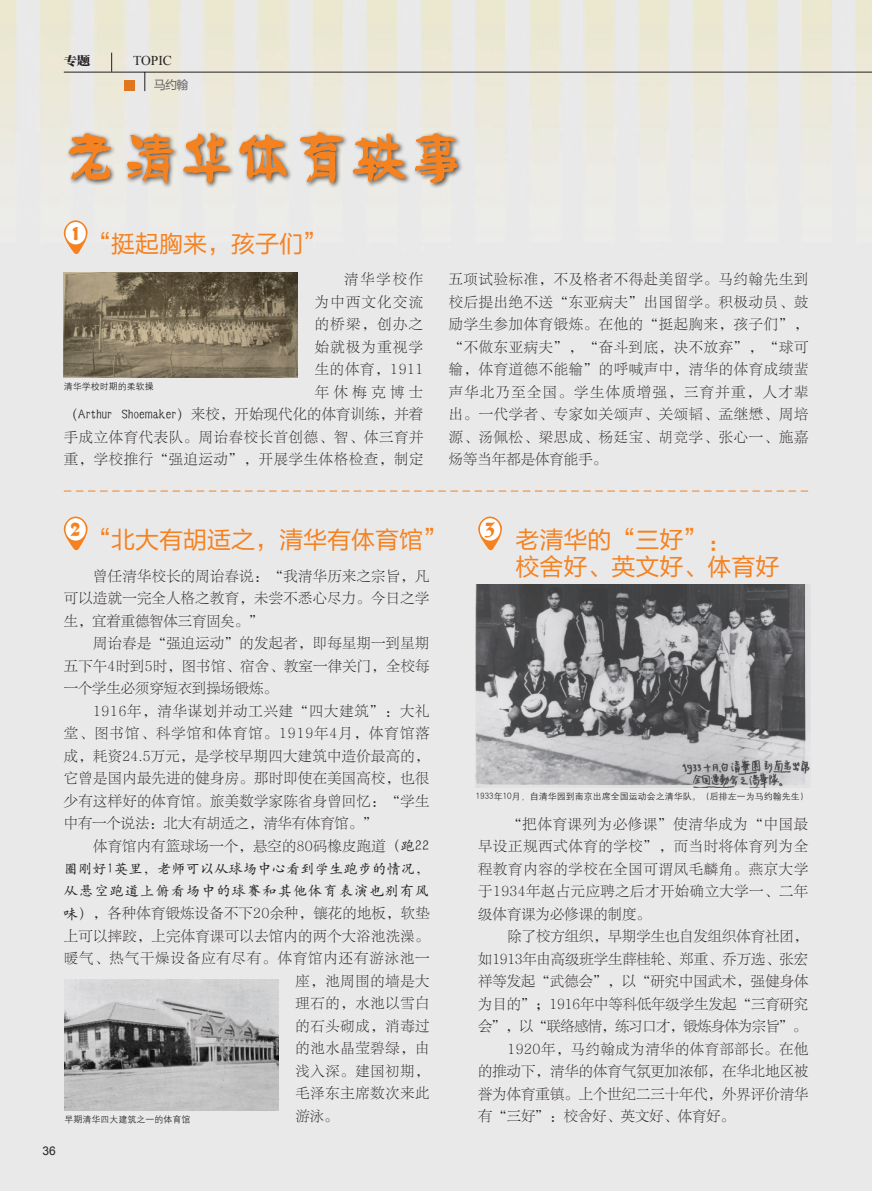
<style>
.page{position:relative;width:872px;height:1191px;background:#fff}
.page>*{position:absolute;margin:0;border:0;box-sizing:border-box;transform-origin:0 0}
.正文{font:57.3px "FZPHTJW GB1 0";color:#f58220}
.正文-2{font:26.55px "FZPHTJW GB1 0";color:#f58220}
.正文-3{font:24px "FZLTHJW GB1 0";color:#f58220}
.正文-4{font:14.25px/22.5px "FZLTSK GBK1 0";letter-spacing:.025em;color:#231f20;text-align:justify}
.正文-5{font:14.25px/22.4px "FZLTSK GBK1 0";letter-spacing:.1em;color:#231f20;text-align:right}
.正文-6{font:14.25px/22.5px "FZLTSK GBK1 0";letter-spacing:.055em;color:#231f20}
.正文-7{font:14.25px "FZLTSK GBK1 0";letter-spacing:.05em;color:#231f20}
.正文-8{font:14.25px "H Yc 1 gj";letter-spacing:.005em;color:#231f20}
.正文-9{font:14.25px "H Yc 1 gj";letter-spacing:.07em;color:#231f20}
.正文-10{font:14.25px "FZLTSK GBK1 0";letter-spacing:.07em;color:#231f20}
.t1{font:13.5px "Times New Roman";color:#231f20}
.t2{font:12px "FZLTHJW GB1 0";color:#6a6b6e}
.t3{font:12px "FZCSJW GB1 0";color:#231f20;scale:1.1 1}
.t4{font:12px "Arial";color:#231f20}
.正文-11{font:9px "H Yg 2 gj";color:#231f20}
.s1{font-family:"H Yc 1 gj"}
</style>
<div class="page">
<img style="left:0;top:0;width:872px;height:1191px">
<hr style="left:64px;top:72px;width:808px;height:1px;background:#231f20">
<svg style="left:111px;top:53px;width:1px;height:19px"></svg>
<div style="left:124px;top:80px;width:11px;height:11px;background:#e0761d"></div>
<svg style="left:144px;top:73px;width:1px;height:18px"></svg>
<div style="left:66px;top:129px;width:397px;height:60px;background:#231f20;opacity:.75"></div>
<svg style="left:64px;top:220px;width:24px;height:39px"></svg>
<div style="left:66px;top:222px;width:20px;height:22px;background:#fff;border-radius:50%"></div>
<svg style="left:64px;top:516px;width:24px;height:39px"></svg>
<div style="left:66px;top:518px;width:20px;height:22px;background:#fff;border-radius:50%"></div>
<svg style="left:478px;top:516px;width:24px;height:39px"></svg>
<div style="left:480px;top:518px;width:20px;height:22px;background:#fff;border-radius:50%"></div>
<img style="left:64px;top:272px;width:234px;height:105px">
<svg style="left:64px;top:491px;width:744px;height:1px"></svg>
<img style="left:64px;top:979px;width:215px;height:131px">
<img style="left:476px;top:585px;width:334px;height:202px">
<p class="t3" style="left:64px;top:54px;width:25px">专题</p>
<p class="t1" style="left:133px;top:51px;width:40px">TOPIC</p>
<p class="t2" style="left:154px;top:78px;width:36px">马约翰</p>
<p class="正文" style="left:64px;top:126px;width:402px">老清华体育轶事</p>
<p class="正文-2" style="left:69px;top:216px;width:13px">1</p>
<p class="正文-3" style="left:87px;top:230px;width:241px">“挺起胸来，孩子们”</p>
<p class="正文-5" style="left:64px;top:269px;width:361px">清华学校作<br>为中西文化交流<br>的桥梁，创办之<br>始就极为重视学<br>生的体育，1911<br>年休梅克博士<br><span class="s1">（Arthur Shoemaker）</span>来校，开始现代化的体育训练，并着</p>
<p class="正文-6" style="left:64px;top:426px;width:361px">手成立体育代表队。周诒春校长首创德、智、体三育并重，学校推行“强迫运动”，开展学生体格检查，制定</p>
<p class="正文-11" style="left:64px;top:381px;width:91px">清华学校时期的柔软操</p>
<p class="正文-4" style="left:449px;top:269px;width:361px">五项试验标准，不及格者不得赴美留学。马约翰先生到校后提出绝不送“东亚病夫”出国留学。积极动员、鼓励学生参加体育锻炼。在他的“挺起胸来，孩子们”，“不做东亚病夫”，“奋斗到底，决不放弃”，“球可输，体育道德不能输”的呼喊声中，清华的体育成绩蜚声华北乃至全国。学生体质增强，三育并重，人才辈出。一代学者、专家如关颂声、关颂韬、孟继懋、周培源、汤佩松、梁思成、杨廷宝、胡竞学、张心一、施嘉炀等当年都是体育能手。</p>
<p class="正文-2" style="left:69px;top:512px;width:13px">2</p>
<p class="正文-2" style="left:483px;top:512px;width:13px">3</p>
<p class="正文-3" style="left:87px;top:526px;width:361px">“北大有胡适之，清华有体育馆”</p>
<p class="正文-3" style="left:515px;top:526px;width:217px">老清华的“三好”：</p>
<p class="正文-3" style="left:515px;top:553px;width:265px">校舍好、英文好、体育好</p>
<p class="正文-4" style="left:64px;top:565px;width:367px;text-indent:29px">曾任清华校长的周诒春说：“我清华历来之宗旨，凡可以造就一完全人格之教育，未尝不悉心尽力。今日之学生，宜着重德智体三育固矣。”</p>
<p class="正文-4" style="left:64px;top:632px;width:367px;text-indent:29px">周诒春是“强迫运动”的发起者，即每星期一到星期五下午4时到5时，图书馆、宿舍、教室一律关门，全校每一个学生必须穿短衣到操场锻炼。</p>
<p class="正文-4" style="left:64px;top:700px;width:367px;text-indent:29px">1916年，清华谋划并动工兴建“四大建筑”：大礼堂、图书馆、科学馆和体育馆。1919年4月，体育馆落成，耗资24.5万元，是学校早期四大建筑中造价最高的，它曾是国内最先进的健身房。那时即使在美国高校，也很少有这样好的体育馆。旅美数学家陈省身曾回忆：“学生中有一个说法：北大有胡适之，清华有体育馆。”</p>
<p class="正文-4" style="left:93px;top:835px;width:338px">体育馆内有篮球场一个，悬空的80码橡皮跑道<span class="s1">（跑22</span></p>
<p class="正文-8" style="left:64px;top:861px;width:367px">圈刚好1英里，老师可以从球场中心看到学生跑步的情况，</p>
<p class="正文-9" style="left:64px;top:883px;width:367px">从悬空跑道上俯看场中的球赛和其他体育表演也别有风</p>
<p class="正文-4" style="left:64px;top:902px;width:367px"><span class="s1">味）</span>，各种体育锻炼设备不下20余种，镶花的地板，软垫</p>
<p class="正文-4" style="left:64px;top:925px;width:367px">上可以摔跤，上完体育课可以去馆内的两个大浴池洗澡。</p>
<p class="正文-10" style="left:64px;top:950px;width:367px">暖气、热气干燥设备应有尽有。体育馆内还有游泳池一</p>
<p class="正文-7" style="left:296px;top:973px;width:135px">座，池周围的墙是大</p>
<p class="正文-7" style="left:296px;top:995px;width:135px">理石的，水池以雪白</p>
<p class="正文-7" style="left:296px;top:1018px;width:135px">的石头砌成，消毒过</p>
<p class="正文-7" style="left:296px;top:1040px;width:135px">的池水晶莹碧绿，由</p>
<p class="正文-4" style="left:296px;top:1060px;width:135px">浅入深。建国初期，</p>
<p class="正文-7" style="left:296px;top:1085px;width:135px">毛泽东主席数次来此</p>
<p class="正文-4" style="left:296px;top:1105px;width:44px">游泳。</p>
<p class="正文-11" style="left:476px;top:791px;width:335px">1933年10月，自清华园到南京出席全国运动会之清华队。（后排左一为马约翰先生）</p>
<p class="正文-4" style="left:478px;top:813px;width:331px;text-indent:29px">“把体育课列为必修课”使清华成为“中国最早设正规西式体育的学校”，而当时将体育列为全程教育内容的学校在全国可谓凤毛麟角。燕京大学于1934年赵占元应聘之后才开始确立大学一、二年级体育课为必修课的制度。</p>
<p class="正文-4" style="left:478px;top:925px;width:331px;text-indent:29px">除了校方组织，早期学生也自发组织体育社团，如1913年由高级班学生薛桂轮、郑重、乔万选、张宏祥等发起“武德会”，以“研究中国武术，强健身体为目的”；1916年中等科低年级学生发起“三育研究会”，以“联络感情，练习口才，锻炼身体为宗旨”。</p>
<p class="正文-4" style="left:478px;top:1038px;width:331px;text-indent:29px">1920年，马约翰成为清华的体育部部长。在他的推动下，清华的体育气氛更加浓郁，在华北地区被誉为体育重镇。上个世纪二三十年代，外界评价清华有“三好”：校舍好、英文好、体育好。</p>
<p class="正文-11" style="left:64px;top:1114px;width:128px">早期清华四大建筑之一的体育馆</p>
<p class="t4" style="left:43px;top:1142px;width:15px">36</p>
</div>
